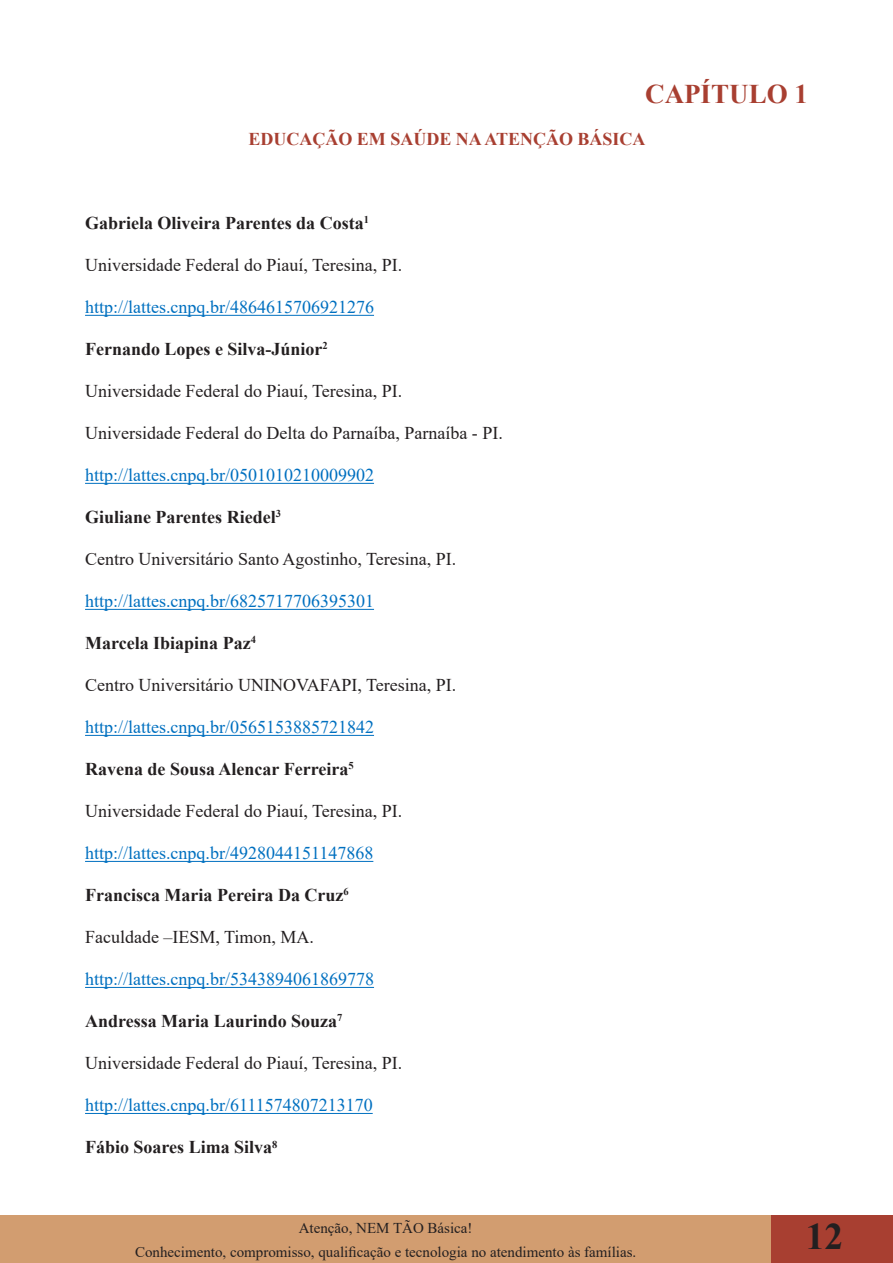
<style>
.page{position:relative;width:893px;height:1263px;background:#fff}
.page>*{position:absolute;margin:0;border:0;box-sizing:border-box;transform-origin:0 0}
.t1{font:700 37.5px "Times New Roman";color:#231f20}
.t2{font:700 27px "Times New Roman";color:#a83f31}
.t3{font:18px "Times New Roman";color:#231f20}
.links{font:18px "Times New Roman";color:#0070c0}
.Título_2{font:700 18px "Times New Roman";color:#231f20}
.t4{font:700 18px "Times New Roman";color:#a83f31}
.t5{font:15px/24px "Times New Roman";color:#231f20;text-align:center}
</style>
<div class="page">
<div style="left:0;top:1215px;width:893px;height:48px;background:#d29d70"></div>
<div style="left:771px;top:1215px;width:122px;height:48px;background:#a83f31"></div>
<hr style="left:892px;top:1215px;width:1px;height:48px;background:#d29d70">
<hr style="left:85px;top:315px;width:289px;height:1px;background:#0070c0">
<hr style="left:85px;top:483px;width:289px;height:1px;background:#0070c0">
<hr style="left:85px;top:609px;width:289px;height:1px;background:#0070c0">
<hr style="left:85px;top:735px;width:289px;height:1px;background:#0070c0">
<hr style="left:85px;top:861px;width:288px;height:1px;background:#0070c0">
<hr style="left:85px;top:987px;width:289px;height:1px;background:#0070c0">
<hr style="left:85px;top:1113px;width:288px;height:1px;background:#0070c0">
<p class="t2" style="left:645px;top:75px;width:164px">CAPÍTULO 1</p>
<p class="t4" style="left:248px;top:126px;width:399px">EDUCAÇÃO EM SAÚDE NA ATENÇÃO BÁSICA</p>
<p class="Título_2" style="left:85px;top:210px;width:285px">Gabriela Oliveira Parentes da Costa<sup>1</sup></p>
<p class="t3" style="left:85px;top:253px;width:319px">Universidade Federal do Piauí, Teresina, PI.</p>
<p class="links" style="left:85px;top:295px;width:291px">http://lattes.cnpq.br/4864615706921276</p>
<p class="Título_2" style="left:85px;top:336px;width:244px">Fernando Lopes e Silva-Júnior<sup>2</sup></p>
<p class="t3" style="left:85px;top:379px;width:319px">Universidade Federal do Piauí, Teresina, PI.</p>
<p class="t3" style="left:85px;top:421px;width:419px">Universidade Federal do Delta do Parnaíba, Parnaíba - PI.</p>
<p class="links" style="left:85px;top:463px;width:291px">http://lattes.cnpq.br/0501010210009902</p>
<p class="Título_2" style="left:85px;top:504px;width:197px">Giuliane Parentes Riedel<sup>3</sup></p>
<p class="t3" style="left:85px;top:547px;width:373px">Centro Universitário Santo Agostinho, Teresina, PI.</p>
<p class="links" style="left:85px;top:589px;width:291px">http://lattes.cnpq.br/6825717706395301</p>
<p class="Título_2" style="left:85px;top:630px;width:172px">Marcela Ibiapina Paz<sup>4</sup></p>
<p class="t3" style="left:85px;top:673px;width:373px">Centro Universitário UNINOVAFAPI, Teresina, PI.</p>
<p class="links" style="left:85px;top:715px;width:291px">http://lattes.cnpq.br/0565153885721842</p>
<p class="Título_2" style="left:85px;top:756px;width:270px">Ravena de Sousa Alencar Ferreira<sup>5</sup></p>
<p class="t3" style="left:85px;top:799px;width:319px">Universidade Federal do Piauí, Teresina, PI.</p>
<p class="links" style="left:85px;top:841px;width:290px">http://lattes.cnpq.br/4928044151147868</p>
<p class="Título_2" style="left:85px;top:882px;width:265px">Francisca Maria Pereira Da Cruz<sup>6</sup></p>
<p class="t3" style="left:85px;top:925px;width:231px">Faculdade –IESM, Timon, MA.</p>
<p class="links" style="left:85px;top:967px;width:291px">http://lattes.cnpq.br/5343894061869778</p>
<p class="Título_2" style="left:85px;top:1008px;width:259px">Andressa Maria Laurindo Souza<sup>7</sup></p>
<p class="t3" style="left:85px;top:1051px;width:319px">Universidade Federal do Piauí, Teresina, PI.</p>
<p class="links" style="left:85px;top:1093px;width:289px">http://lattes.cnpq.br/6111574807213170</p>
<p class="Título_2" style="left:85px;top:1134px;width:194px">Fábio Soares Lima Silva<sup>8</sup></p>
<p class="t5" style="left:135px;top:1215px;width:503px">Atenção, NEM TÃO Básica!<br>Conhecimento, compromisso, qualificação e tecnologia no atendimento às famílias.</p>
<h1 class="t1" style="left:806px;top:1209px;width:39px">12</h1>
</div>
